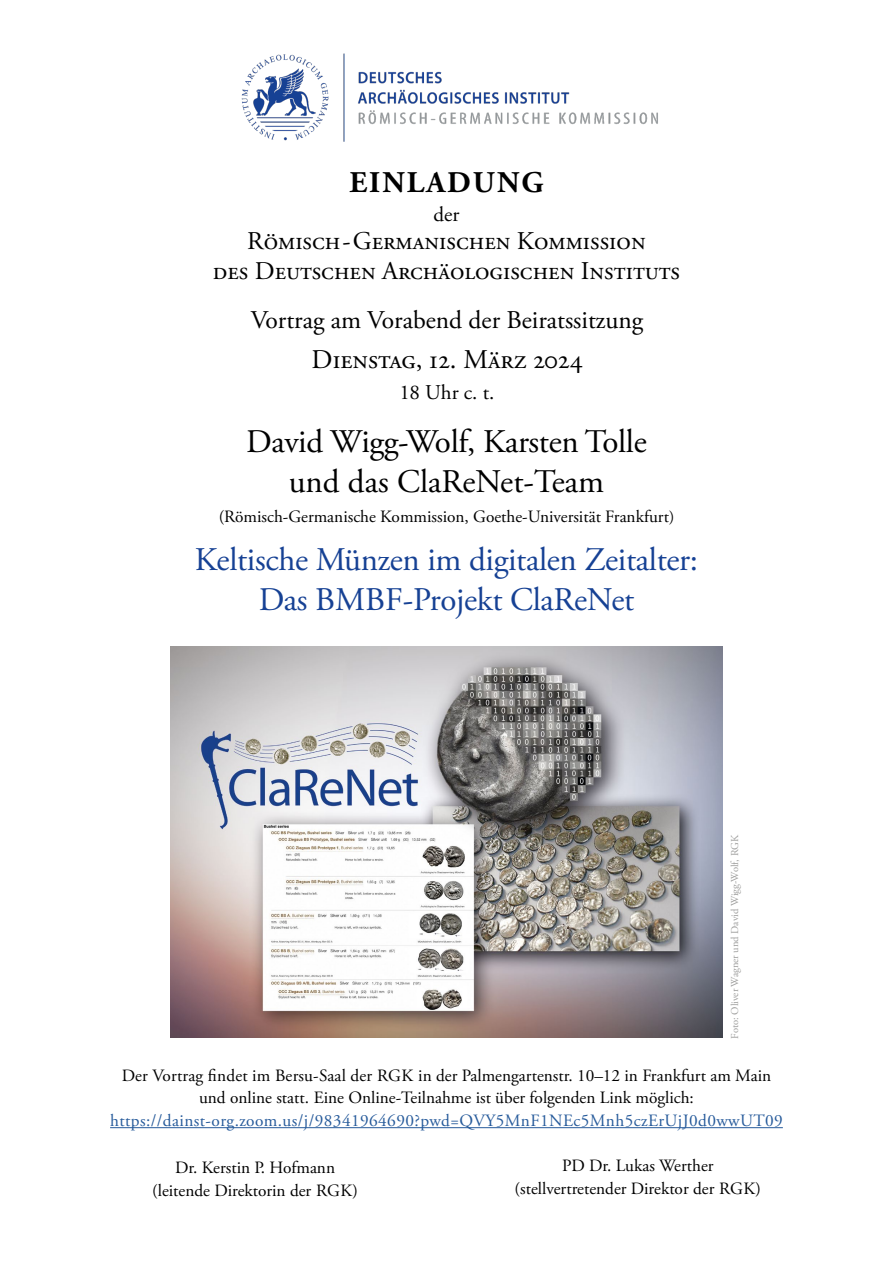
<style>
.page{position:relative;width:893px;height:1263px;background:#fff}
.page>*{position:absolute;margin:0;border:0;box-sizing:border-box;transform-origin:0 0}
.t1{font:33px/39.9px "Adobe Garamond Pro";letter-spacing:-.01em;color:#164194;text-align:center}
.t2{font:33px/39.9px "Adobe Garamond Pro";letter-spacing:-.01em;color:#000;text-align:center}
.t3{font:700 30px "Adobe Garamond Pro";letter-spacing:.065em;color:#000}
.t4{font:27px "Adobe Garamond Regular SC";color:#000}
.t5{font:25.5px/30px "Adobe Garamond Regular SC";color:#000;text-align:center}
.t6{font:25.5px "Adobe Garamond Pro";color:#000}
.t7{font:21px "Adobe Garamond Pro";color:#000}
.t8{font:17.25px/22.5px "Adobe Garamond Pro";color:#000;text-align:center}
.t9{font:17.25px "Adobe Garamond Pro";letter-spacing:.025em;color:#275b9b}
.t10{font:10.5px "Adobe Garamond Pro";color:#9d9d9c}
.s1{font-size:16.5px}
</style>
<div class="page">
<img style="left:170px;top:646px;width:553px;height:391px">
<img style="left:241px;top:53px;width:417px;height:89px">
<hr style="left:110px;top:1127px;width:673px;height:1px;background:#275b9b">
<h2 class="t3" style="left:350px;top:165px;width:195px">EINLADUNG</h2>
<p class="t7" style="left:433px;top:202px;width:27px">der</p>
<h3 class="t5" style="left:213px;top:227px;width:469px">Römisch-Germanischen Kommission<br>des Deutschen Archäologischen Instituts</h3>
<h3 class="t6" style="left:251px;top:304px;width:394px">Vortrag am Vorabend der Beiratssitzung</h3>
<h3 class="t4" style="left:312px;top:345px;width:272px">Dienstag, 12. März 2024</h3>
<p class="t7" style="left:399px;top:380px;width:97px">18 Uhr c. t.</p>
<h1 class="t2" style="left:246px;top:423px;width:402px">David Wigg-Wolf, Karsten Tolle und das ClaReNet-Team</h1>
<p class="t8" style="left:219px;top:506px;width:457px">(Römisch-Germanische Kommission, Goethe-Universität Frankfurt<span class="s1">)</span></p>
<h1 class="t1" style="left:195px;top:541px;width:505px">Keltische Münzen im digitalen Zeitalter:<br>Das BMBF-Projekt ClaReNet</h1>
<p class="t10" style="left:728px;top:1038px;width:206px;rotate:-90deg">Foto: Oliver Wagner und David Wigg-Wolf, RGK</p>
<p class="t8" style="left:122px;top:1065px;width:651px">Der Vortrag findet im Bersu-Saal der RGK in der Palmengartenstr. 10–12 in Frankfurt am Main und online statt. Eine Online-Teilnahme ist über folgenden Link möglich:</p>
<p class="t9" style="left:110px;top:1110px;width:674px">https://dainst-org.zoom.us/j/98341964690?pwd=QVY5MnF1NEc5Mnh5czErUjJ0d0wwUT09</p>
<p class="t8" style="left:152px;top:1157px;width:207px">Dr. Kerstin P. Hofmann (leitende Direktorin der RGK)</p>
<p class="t8" style="left:515px;top:1155px;width:248px">PD Dr. Lukas Werther (stellvertretender Direktor der RGK)</p>
</div>
